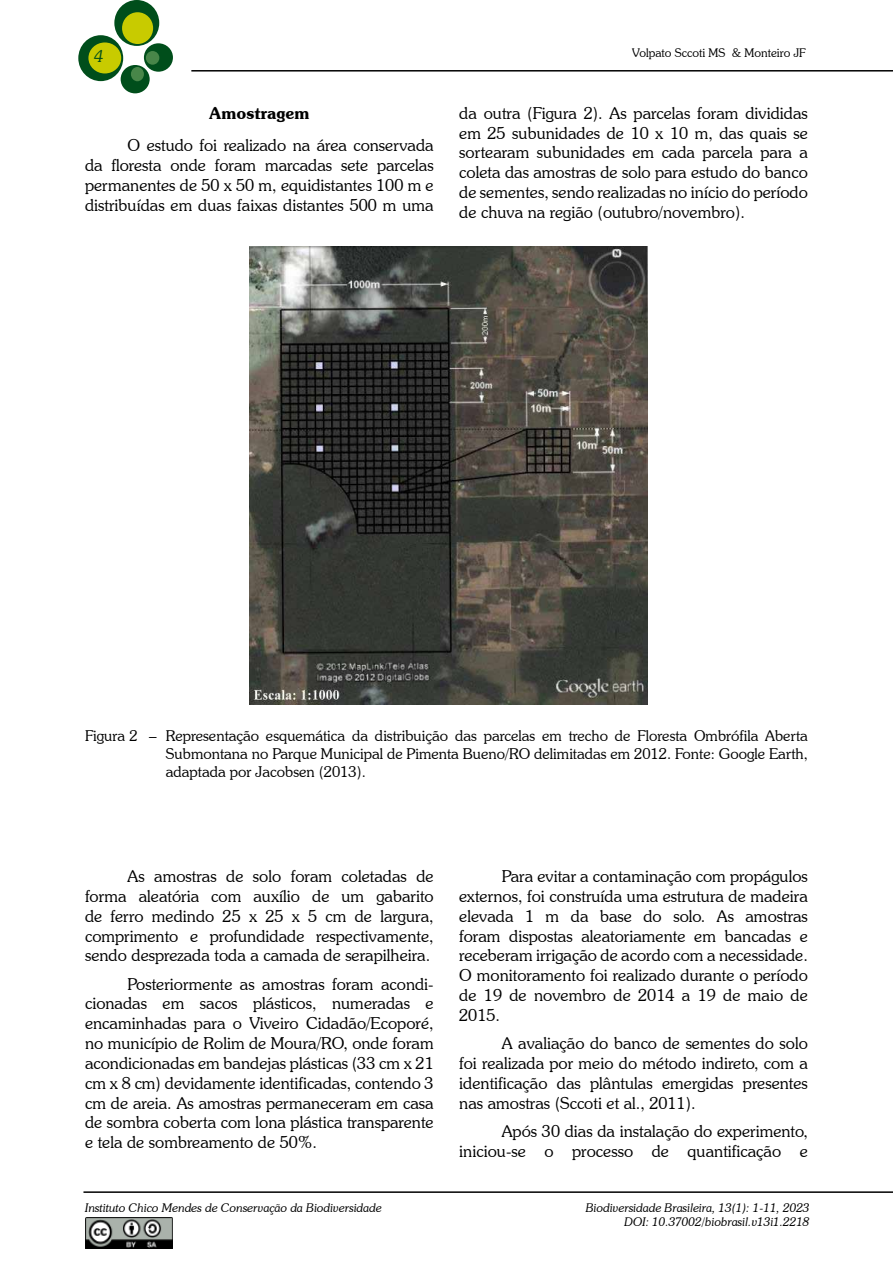
<style>
.page{position:relative;width:893px;height:1263px;background:#fff}
.page>*{position:absolute;margin:0;border:0;box-sizing:border-box;transform-origin:0 0}
.t1{font:300 16.5px/19.8px "Souvenir IT Cby BT";color:#000;text-align:justify}
.t2{font:600 16.5px "Souvenir IT Cby BT";color:#000}
.t3{font:italic 300 16.5px "Souvenir IT Cby BT";color:#004e1b}
.t4{font:300 15px/18px "Souvenir IT Cby BT";color:#000;text-align:justify}
.t5{font:italic 300 12px/14.4px "Souvenir IT Cby BT";color:#000;text-align:right}
.t6{font:300 12px "Souvenir IT Cby BT";color:#000}
</style>
<div class="page">
<img style="left:85px;top:1218px;width:87px;height:30px">
<div style="left:114px;top:0;width:45px;height:46px;background:#004e1b;border-radius:50%"></div>
<div style="left:78px;top:35px;width:45px;height:46px;background:#004e1b;border-radius:50%"></div>
<div style="left:144px;top:43px;width:29px;height:29px;background:#004e1b;border-radius:50%"></div>
<div style="left:121px;top:65px;width:29px;height:28px;background:#004e1b;border-radius:50%"></div>
<div style="left:122px;top:12px;width:31px;height:32px;background:#c8cb00;border-radius:50%"></div>
<div style="left:88px;top:42px;width:33px;height:31px;background:#c8cb00;border-radius:50%"></div>
<div style="left:146px;top:51px;width:13px;height:14px;background:#488649;border-radius:50%"></div>
<div style="left:131px;top:67px;width:13px;height:14px;background:#488649;border-radius:50%"></div>
<hr style="left:83px;top:1191px;width:810px;height:2px;background:#000">
<hr style="left:191px;top:70px;width:702px;height:2px;background:#000">
<img style="left:249px;top:246px;width:398px;height:458px">
<p class="t3" style="left:95px;top:46px;width:11px">4</p>
<p class="t6" style="left:632px;top:46px;width:175px">Volpato Sccoti MS &amp; Monteiro JF</p>
<p class="t2" style="left:209px;top:103px;width:102px">Amostragem</p>
<p class="t1" style="left:85px;top:135px;width:350px;text-indent:43px">O estudo foi realizado na área conservada da floresta onde foram marcadas sete parcelas permanentes de 50 x 50 m, equidistantes 100 m e distribuídas em duas faixas distantes 500 m uma</p>
<p class="t1" style="left:459px;top:103px;width:350px">da outra (Figura 2). As parcelas foram divididas em 25 subunidades de 10 x 10 m, das quais se sortearam subunidades em cada parcela para a coleta das amostras de solo para estudo do banco de sementes, sendo realizadas no início do período de chuva na região (outubro/novembro).</p>
<p class="t4" style="left:166px;top:726px;width:644px;text-indent:-81px">Figura 2 – Representação esquemática da distribuição das parcelas em trecho de Floresta Ombrófila Aberta Submontana no Parque Municipal de Pimenta Bueno/RO delimitadas em 2012. Fonte: Google Earth, adaptada por Jacobsen (2013).</p>
<p class="t1" style="left:85px;top:866px;width:350px;text-indent:43px">As amostras de solo foram coletadas de forma aleatória com auxílio de um gabarito de ferro medindo 25 x 25 x 5 cm de largura, comprimento e profundidade respectivamente, sendo desprezada toda a camada de serapilheira.</p>
<p class="t1" style="left:85px;top:974px;width:350px;text-indent:43px">Posteriormente as amostras foram acondi&shy;cionadas em sacos plásticos, numeradas e encaminhadas para o Viveiro Cidadão/Ecoporé, no município de Rolim de Moura/RO, onde foram acondicionadas em bandejas plásticas (33 cm x 21 cm x 8 cm) devidamente identificadas, contendo 3 cm de areia. As amostras permaneceram em casa de sombra coberta com lona plástica transparente e tela de sombreamento de 50%.</p>
<p class="t5" style="left:85px;top:1200px;width:298px">Instituto Chico Mendes de Conservação da Biodiversidade</p>
<p class="t1" style="left:459px;top:866px;width:350px;text-indent:43px">Para evitar a contaminação com propágulos externos, foi construída uma estrutura de madeira elevada 1 m da base do solo. As amostras foram dispostas aleatoriamente em bancadas e receberam irrigação de acordo com a necessidade.<br>O monitoramento foi realizado durante o período de 19 de novembro de 2014 a 19 de maio de 2015.</p>
<p class="t1" style="left:459px;top:1033px;width:350px;text-indent:43px">A avaliação do banco de sementes do solo foi realizada por meio do método indireto, com a identificação das plântulas emergidas presentes nas amostras (Sccoti et al., 2011).</p>
<p class="t1" style="left:459px;top:1121px;width:350px;text-align:right">Após 30 dias da instalação do experimento, iniciou-se o processo de quantificação e</p>
<p class="t5" style="left:586px;top:1200px;width:225px">Biodiversidade Brasileira, 13(1): 1-11, 2023<br>DOI: 10.37002/biobrasil.v13i1.2218</p>
</div>
